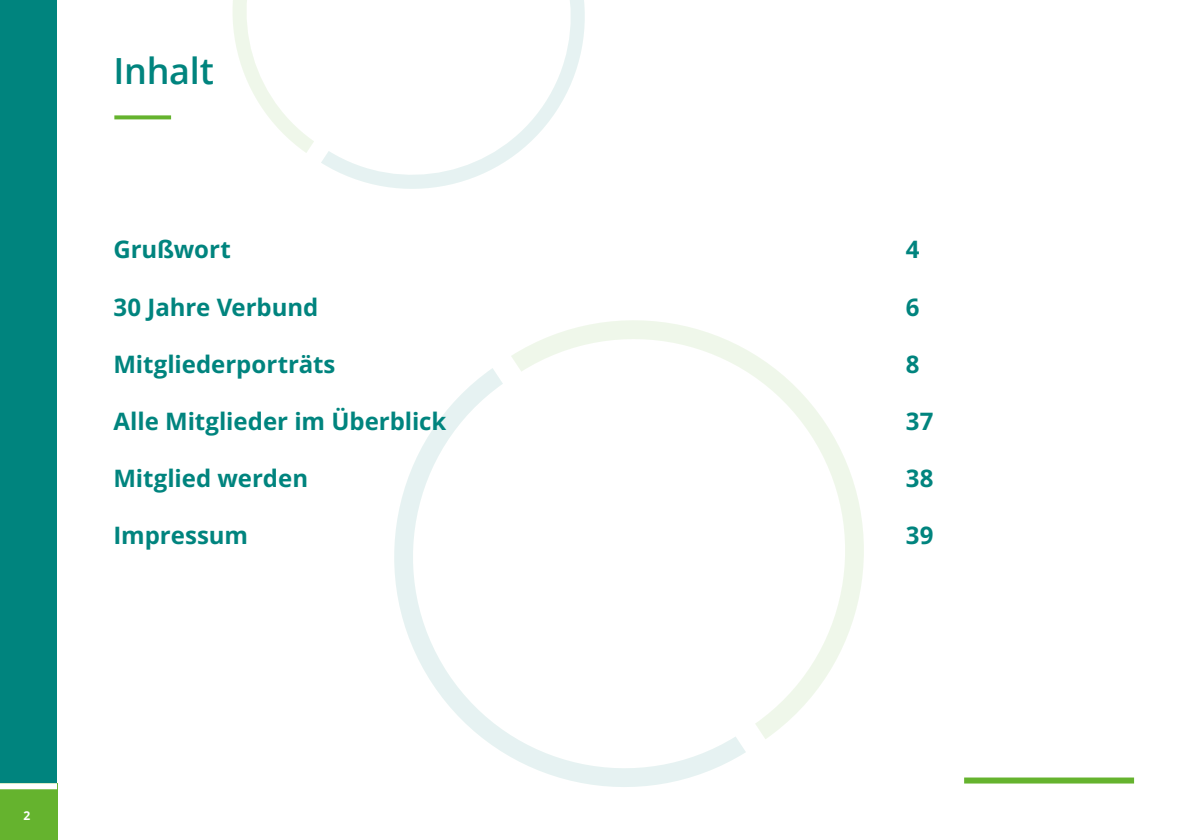
<style>
.page{position:relative;width:1191px;height:840px;background:#fff}
.page>*{position:absolute;margin:0;border:0;box-sizing:border-box;transform-origin:0 0}
.t1{font:600 36px "Open Sans";letter-spacing:-.005em;color:#00847e}
.t2{font:700 24px "Open Sans";letter-spacing:-.005em;color:#00847e}
.t3{font:700 12px "Open Sans";color:#fff}
</style>
<div class="page">
<div style="left:0;top:0;width:57px;height:839px;background:#00847e"></div>
<div style="left:0;top:782px;width:57px;height:57px;background:#65b32e"></div>
<svg style="left:0;top:782px;width:57px;height:6px"></svg>
<svg style="left:321px;top:0;width:264px;height:189px"></svg>
<svg style="left:233px;top:0;width:264px;height:153px"></svg>
<svg style="left:394px;top:368px;width:352px;height:419px"></svg>
<svg style="left:511px;top:320px;width:353px;height:419px"></svg>
<svg style="left:114px;top:115px;width:57px;height:4px"></svg>
<div style="left:964px;top:777px;width:170px;height:6px;background:#65b32e"></div>
<h1 class="t1" style="left:113px;top:46px;width:102px">Inhalt</h1>
<p class="t2" style="left:113px;top:232px;width:119px">Grußwort</p>
<p class="t2" style="left:905px;top:232px;width:15px">4</p>
<p class="t2" style="left:113px;top:290px;width:206px">30 Jahre Verbund</p>
<p class="t2" style="left:905px;top:290px;width:15px">6</p>
<p class="t2" style="left:113px;top:347px;width:224px">Mitgliederporträts</p>
<p class="t2" style="left:905px;top:347px;width:15px">8</p>
<p class="t2" style="left:113px;top:404px;width:334px">Alle Mitglieder im Überblick</p>
<p class="t2" style="left:905px;top:404px;width:29px">37</p>
<p class="t2" style="left:113px;top:461px;width:196px">Mitglied werden</p>
<p class="t2" style="left:905px;top:461px;width:29px">38</p>
<p class="t2" style="left:113px;top:518px;width:136px">Impressum</p>
<p class="t2" style="left:905px;top:518px;width:29px">39</p>
<p class="t3" style="left:24px;top:806px;width:8px">2</p>
</div>
